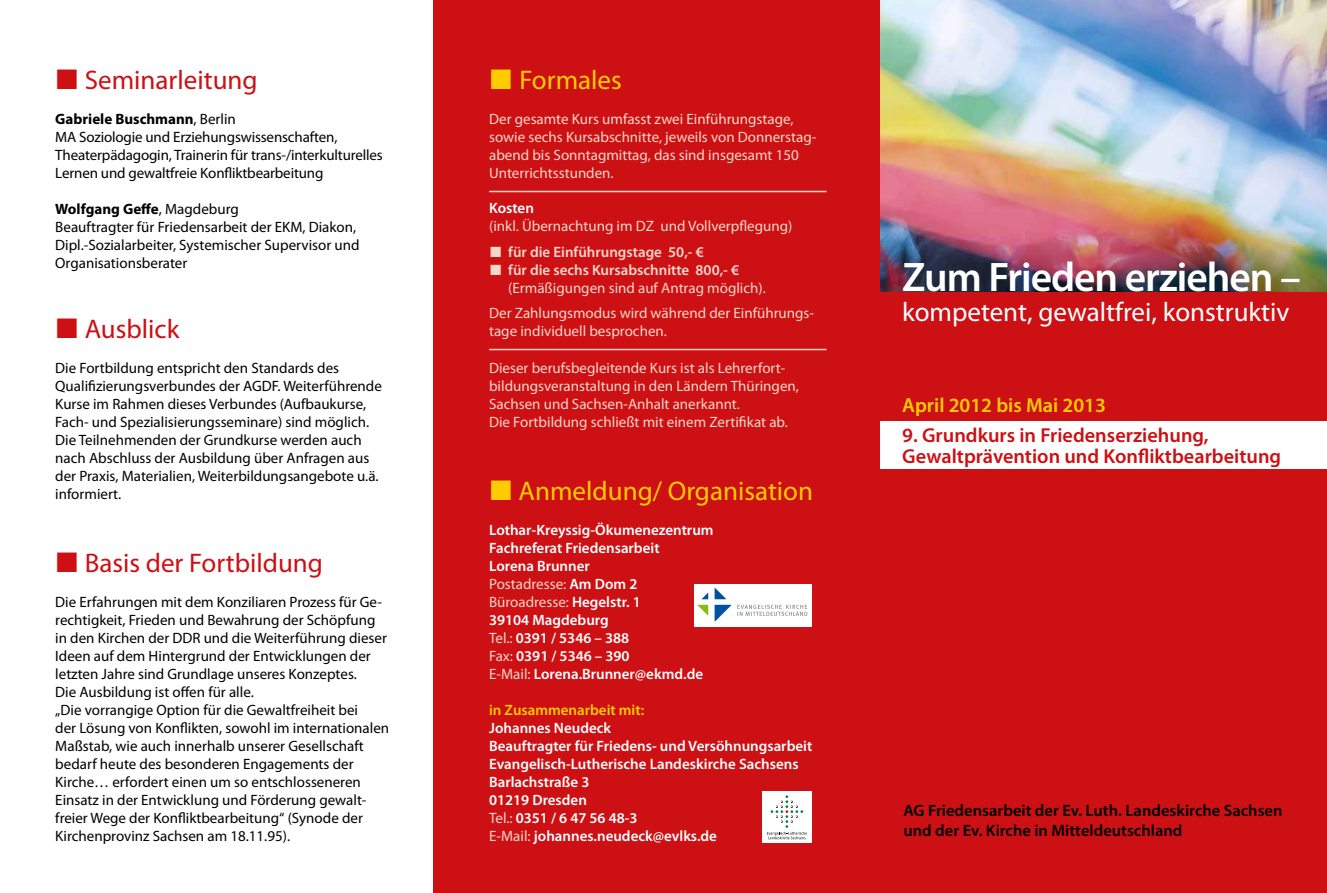
<style>
.page{position:relative;width:1327px;height:893px;background:#fff}
.page>*{position:absolute;margin:0;border:0;box-sizing:border-box;transform-origin:0 0}
.t1{font:600 41.4px "Myriad Pro";letter-spacing:-.025em;color:#fff}
.t2{font:27px "Myriad Pro";color:#cd1013}
.t3{font:27px "Myriad Pro";color:#fff}
.t4{font:27px "Myriad Pro";color:#fc0}
.t5{font:600 20.25px/21px "Myriad Pro";color:#cd1013}
.t6{font:600 20.25px "Myriad Pro";color:#fc0}
.t7{font:600 16.5px/19.8px "Myriad Pro";color:#000}
.t8{font:15px/18px "Myriad Pro";color:#000}
.t9{font:15px/18px "Myriad Pro";color:#f6d7c9}
.t10{font:600 15px/18px "Myriad Pro";color:#fff}
.t11{font:600 15px/18px "Myriad Pro";color:#f6d7c9}
.t12{font:600 15px "Myriad Pro";color:#fc0}
.s1{font-weight:700}
.s2{font-weight:400;color:#f6d7c9}
</style>
<div class="page">
<div style="left:434px;top:0;width:449px;height:893px;background:#cd1013"></div>
<div style="left:880px;top:288px;width:447px;height:605px;background:#cd1013"></div>
<img style="left:880px;top:0;width:447px;height:291px">
<hr style="left:489px;top:191px;width:337px;height:1px;background:#f6d7c9">
<hr style="left:489px;top:349px;width:337px;height:1px;background:#f6d7c9">
<div style="left:880px;top:421px;width:447px;height:48px;background:#fff"></div>
<svg style="left:694px;top:585px;width:118px;height:42px;background:#ecf1f2"></svg>
<div style="left:762px;top:792px;width:50px;height:50px;background:#fff"></div>
<svg style="left:767px;top:795px;width:40px;height:44px"></svg>
<h2 class="t2" style="left:85px;top:65px;width:174px">Seminarleitung</h2>
<p class="t8" style="left:55px;top:110px;width:329px"><span class="s1">Gabriele Buschmann</span>, Berlin<br>MA Soziologie und Erziehungswissenschaften, Theaterpädagogin, Trainerin für trans-/interkulturelles Lernen und gewaltfreie Konfliktbearbeitung</p>
<p class="t8" style="left:55px;top:200px;width:306px"><span class="s1">Wolfgang Geffe</span>, Magdeburg<br>Beauftragter für Friedensarbeit der EKM, Diakon, Dipl.-Sozialarbeiter, Systemischer Supervisor und Organisationsberater</p>
<h2 class="t2" style="left:85px;top:314px;width:96px">Ausblick</h2>
<p class="t8" style="left:55px;top:359px;width:328px">Die Fortbildung entspricht den Standards des Qualifizierungsverbundes der AGDF. Weiterführende Kurse im Rahmen dieses Verbundes (Aufbaukurse, Fach- und Spezialisierungsseminare) sind möglich.<br>Die Teilnehmenden der Grundkurse werden auch nach Abschluss der Ausbildung über Anfragen aus der Praxis, Materialien, Weiterbildungsangebote u.ä. informiert.</p>
<h2 class="t2" style="left:85px;top:549px;width:240px">Basis der Fortbildung</h2>
<p class="t8" style="left:55px;top:594px;width:335px">Die Erfahrungen mit dem Konziliaren Prozess für Ge&shy;rechtigkeit, Frieden und Bewahrung der Schöpfung in den Kirchen der DDR und die Weiterführung dieser Ideen auf dem Hintergrund der Entwicklungen der letzten Jahre sind Grundlage unseres Konzeptes.<br>Die Ausbildung ist offen für alle.<br>„Die vorrangige Option für die Gewaltfreiheit bei<br>der Lösung von Konflikten, sowohl im internationalen Maßstab, wie auch innerhalb unserer Gesellschaft bedarf heute des besonderen Engagements der Kirche… erfordert einen um so entschlosseneren Einsatz in der Entwicklung und Förderung gewalt&shy;freier Wege der Konfliktbearbeitung“ (Synode der Kirchenprovinz Sachsen am 18.11.95).</p>
<h2 class="t4" style="left:519px;top:65px;width:104px">Formales</h2>
<p class="t9" style="left:489px;top:110px;width:329px">Der gesamte Kurs umfasst zwei Einführungstage, sowie sechs Kursabschnitte, jeweils von Donnerstag&shy;abend bis Sonntagmittag, das sind insgesamt 150<br>Unterrichtsstunden.</p>
<p class="t10" style="left:489px;top:199px;width:46px">Kosten</p>
<p class="t9" style="left:489px;top:217px;width:305px">(inkl. Übernachtung im DZ und Vollverpflegung)</p>
<p class="t11" style="left:508px;top:243px;width:232px">für die Einführungstage 50,- €<br>für die sechs Kursabschnitte 800,- €</p>
<p class="t9" style="left:489px;top:275px;width:326px;line-height:25.5px;text-indent:19px">(Ermäßigungen sind auf Antrag möglich).<br>Der Zahlungsmodus wird während der Einführungs-</p>
<p class="t9" style="left:489px;top:322px;width:179px">tage individuell besprochen.</p>
<p class="t9" style="left:489px;top:359px;width:311px">Dieser berufsbegleitende Kurs ist als Lehrerfort&shy;bildungsveranstaltung in den Ländern Thüringen, Sachsen und Sachsen-Anhalt anerkannt.<br>Die Fortbildung schließt mit einem Zertifikat ab.</p>
<h2 class="t4" style="left:518px;top:476px;width:296px">Anmeldung/ Organisation</h2>
<p class="t10" style="left:489px;top:521px;width:226px">Lothar-Kreyssig-Ökumenezentrum<br>Fachreferat Friedensarbeit<br>Lorena Brunner<br><span class="s2">Postadresse:</span> Am Dom 2<br><span class="s2">Büroadresse:</span> Hegelstr. 1<br>39104 Magdeburg<br><span class="s2">Tel.:</span> 0391 / 5346 – 388<br><span class="s2">Fax:</span> 0391 / 5346 – 390<br><span class="s2">E-Mail:</span> Lorena.Brunner@ekmd.de</p>
<p class="t12" style="left:489px;top:702px;width:157px">in Zusammenarbeit mit:</p>
<p class="t10" style="left:489px;top:719px;width:325px">Johannes Neudeck<br>Beauftragter für Friedens- und Versöhnungsarbeit<br>Evangelisch-Lutherische Landeskirche Sachsens<br>Barlachstraße 3<br>01219 Dresden<br><span class="s2">Tel.:</span> 0351 / 6 47 56 48-3<br><span class="s2">E-Mail:</span> johannes.neudeck@evlks.de</p>
<h1 class="t1" style="left:902px;top:255px;width:400px">Zum Frieden erziehen –</h1>
<h2 class="t3" style="left:902px;top:297px;width:389px">kompetent, gewaltfrei, konstruktiv</h2>
<h3 class="t6" style="left:902px;top:394px;width:205px">April 2012 bis Mai 2013</h3>
<h3 class="t5" style="left:902px;top:425px;width:380px">9. Grundkurs in Friedenserziehung,<br>Gewaltprävention und Konfliktbearbeitung</h3>
<p class="t7" style="left:903px;top:801px;width:381px">AG Friedensarbeit der Ev. Luth. Landeskirche Sachsen und der Ev. Kirche in Mitteldeutschland</p>
</div>
